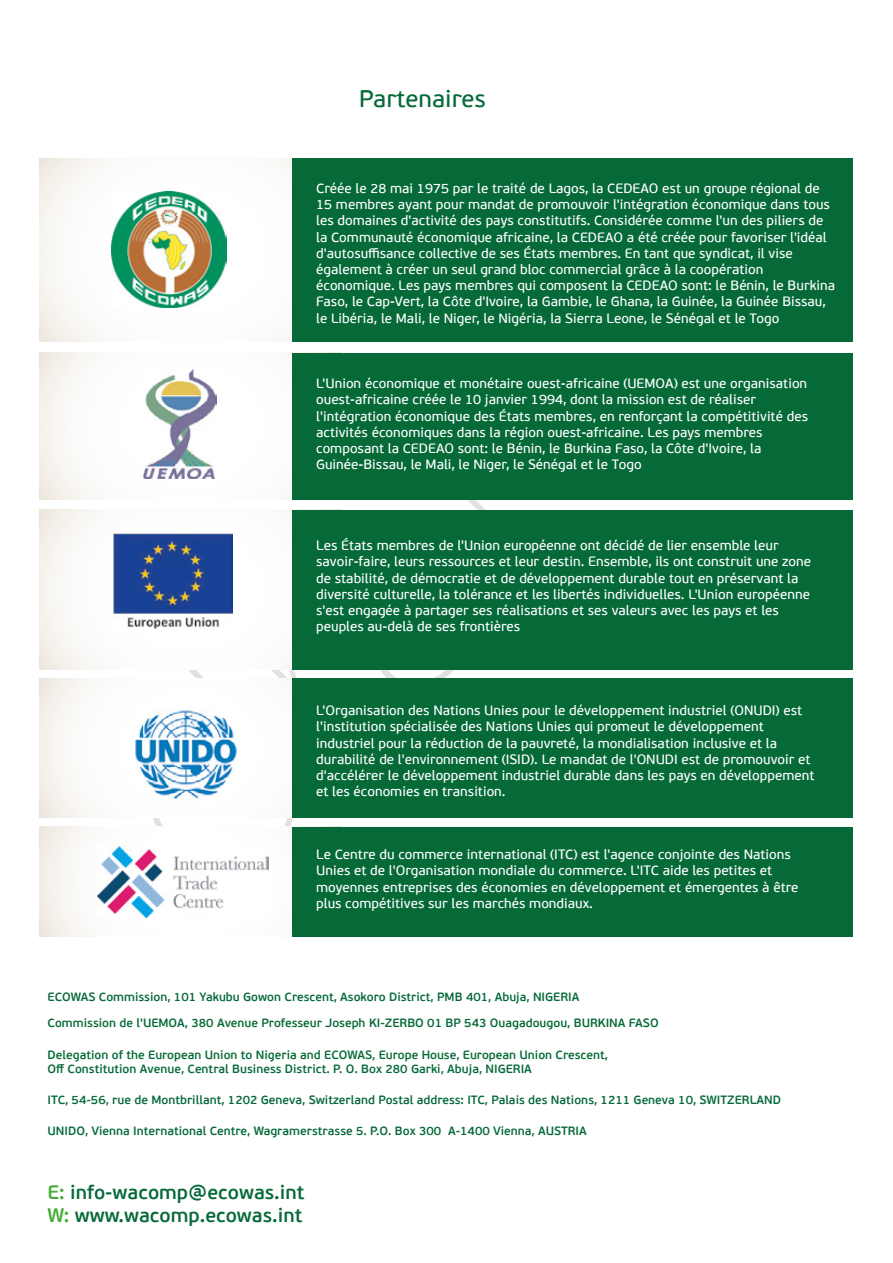
<style>
.page{position:relative;width:893px;height:1263px;background:#fff}
.page>*{position:absolute;margin:0;border:0;box-sizing:border-box;transform-origin:0 0}
.t1{font:24px "PF Beau Sans Pro Bbook";color:#056938}
.t2{font:600 19.5px/23.4px "PF Beau Sans Pro";color:#056938}
.t3{font:13.5px/16.2px "PF Beau Sans Pro Bbook";color:#fff}
.t4{font:600 12px/14.4px "PF Beau Sans Pro";color:#056938}
.s1{color:#45ac34}
</style>
<div class="page">
<svg style="left:153px;top:499px;width:494px;height:327px"></svg>
<svg style="left:40px;top:510px;width:252px;height:160px"></svg>
<svg style="left:40px;top:353px;width:252px;height:146px"></svg>
<svg style="left:40px;top:158px;width:252px;height:184px"></svg>
<svg style="left:40px;top:826px;width:82px;height:110px"></svg>
<div style="left:292px;top:826px;width:561px;height:110px;background:#056938"></div>
<div style="left:292px;top:510px;width:561px;height:160px;background:#056938"></div>
<div style="left:292px;top:353px;width:561px;height:146px;background:#056938"></div>
<div style="left:292px;top:158px;width:561px;height:184px;background:#056938"></div>
<img style="left:112px;top:191px;width:115px;height:117px">
<img style="left:143px;top:370px;width:74px;height:108px">
<img style="left:113px;top:533px;width:119px;height:96px">
<svg style="left:40px;top:678px;width:252px;height:139px"></svg>
<div style="left:292px;top:678px;width:561px;height:139px;background:#056938"></div>
<img style="left:98px;top:847px;width:171px;height:71px">
<img style="left:133px;top:698px;width:107px;height:106px;border-radius:53px">
<h1 class="t1" style="left:359px;top:85px;width:128px">Partenaires</h1>
<p class="t3" style="left:316px;top:181px;width:520px">Créée le 28 mai 1975 par le traité de Lagos, la CEDEAO est un groupe régional de 15 membres ayant pour mandat de promouvoir l'intégration économique dans tous les domaines d'activité des pays constitutifs. Considérée comme l'un des piliers de la Communauté économique africaine, la CEDEAO a été créée pour favoriser l'idéal d'autosuffisance collective de ses États membres. En tant que syndicat, il vise également à créer un seul grand bloc commercial grâce à la coopération économique. Les pays membres qui composent la CEDEAO sont: le Bénin, le Burkina Faso, le Cap-Vert, la Côte d'Ivoire, la Gambie, le Ghana, la Guinée, la Guinée Bissau, le Libéria, le Mali, le Niger, le Nigéria, la Sierra Leone, le Sénégal et le Togo</p>
<p class="t3" style="left:316px;top:376px;width:493px">L'Union économique et monétaire ouest-africaine (UEMOA) est une organisation ouest-africaine créée le 10 janvier 1994, dont la mission est de réaliser l'intégration économique des États membres, en renforçant la compétitivité des activités économiques dans la région ouest-africaine. Les pays membres composant la CEDEAO sont: le Bénin, le Burkina Faso, la Côte d'Ivoire, la Guinée-Bissau, le Mali, le Niger, le Sénégal et le Togo</p>
<p class="t3" style="left:316px;top:538px;width:496px">Les États membres de l'Union européenne ont décidé de lier ensemble leur savoir-faire, leurs ressources et leur destin. Ensemble, ils ont construit une zone de stabilité, de démocratie et de développement durable tout en préservant la diversité culturelle, la tolérance et les libertés individuelles. L'Union européenne s'est engagée à partager ses réalisations et ses valeurs avec les pays et les peuples au-delà de ses frontières</p>
<p class="t3" style="left:316px;top:703px;width:500px">L'Organisation des Nations Unies pour le développement industriel (ONUDI) est l'institution spécialisée des Nations Unies qui promeut le développement industriel pour la réduction de la pauvreté, la mondialisation inclusive et la durabilité de l'environnement (ISID). Le mandat de l'ONUDI est de promouvoir et d'accélérer le développement industriel durable dans les pays en développement et les économies en transition.</p>
<p class="t3" style="left:316px;top:847px;width:484px">Le Centre du commerce international (ITC) est l'agence conjointe des Nations Unies et de l'Organisation mondiale du commerce. L'ITC aide les petites et moyennes entreprises des économies en développement et émergentes à être plus compétitives sur les marchés mondiaux.</p>
<p class="t4" style="left:48px;top:990px;width:533px">ECOWAS Commission, 101 Yakubu Gowon Crescent, Asokoro District, PMB 401, Abuja, NIGERIA</p>
<p class="t4" style="left:48px;top:1016px;width:612px">Commission de l'UEMOA, 380 Avenue Professeur Joseph KI-ZERBO 01 BP 543 Ouagadougou, BURKINA FASO</p>
<p class="t4" style="left:48px;top:1048px;width:562px">Delegation of the European Union to Nigeria and ECOWAS, Europe House, European Union Crescent,<br>Off Constitution Avenue, Central Business District. P. O. Box 280 Garki, Abuja, NIGERIA</p>
<p class="t4" style="left:48px;top:1093px;width:735px">ITC, 54-56, rue de Montbrillant, 1202 Geneva, Switzerland Postal address: ITC, Palais des Nations, 1211 Geneva 10, SWITZERLAND</p>
<p class="t4" style="left:48px;top:1123px;width:541px">UNIDO, Vienna International Centre, Wagramerstrasse 5. P.O. Box 300 A-1400 Vienna, AUSTRIA</p>
<h2 class="t2" style="left:48px;top:1181px;width:258px"><span class="s1">E:</span> info-wacomp@ecowas.int<br><span class="s1">W:</span> www.wacomp.ecowas.int</h2>
</div>
